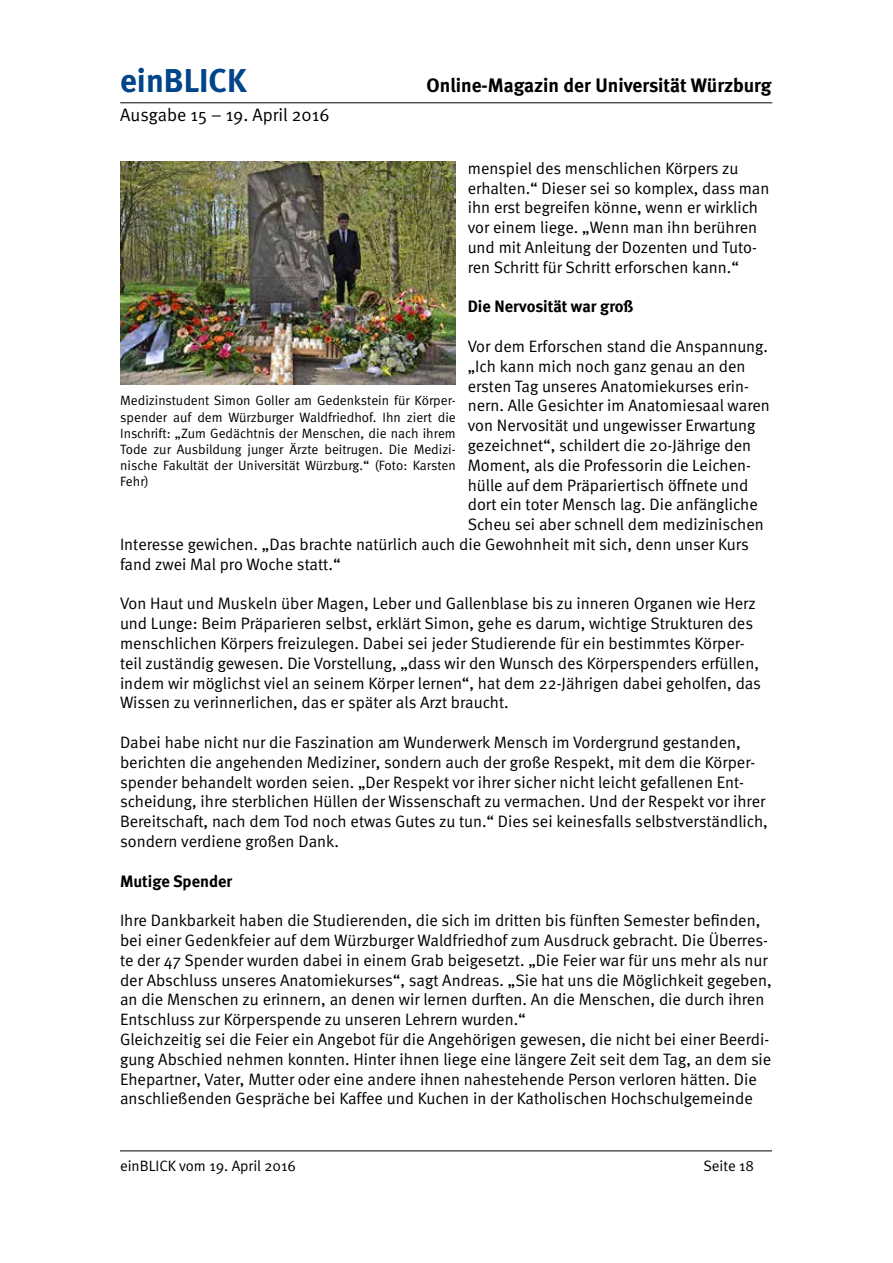
<style>
.page{position:relative;width:893px;height:1263px;background:#fff}
.page>*{position:absolute;margin:0;border:0;box-sizing:border-box;transform-origin:0 0}
.t1{font:700 33px "Meta";color:#004489}
.t2{font:700 19.5px "Meta";color:#000}
.t3{font:18px "Meta Normal";color:#000}
.t4{font:16.5px/19.8px "Meta Normal";color:#000}
.t5{font:700 16.5px "Meta";color:#000}
.t6{font:15px "Meta Normal";color:#000}
.t7{font:13.5px/16.2px "Meta Normal";color:#000;text-align:justify}
</style>
<div class="page">
<hr style="left:120px;top:102px;width:652px;height:1px;background:#000">
<hr style="left:120px;top:1150px;width:652px;height:1px;background:#000">
<img style="left:120px;top:162px;width:336px;height:222px">
<h1 class="t1" style="left:120px;top:61px;width:128px">einBLICK</h1>
<p class="t2" style="left:427px;top:74px;width:346px">Online-Magazin der Universität Würzburg</p>
<p class="t3" style="left:120px;top:105px;width:211px">Ausgabe 15 – 19. April 2016</p>
<p class="t4" style="left:468px;top:158px;width:303px">menspiel des menschlichen Körpers zu erhalten.“ Dieser sei so komplex, dass man ihn erst begreifen könne, wenn er wirklich vor einem liege. „Wenn man ihn berühren und mit Anleitung der Dozenten und Tuto&shy;ren Schritt für Schritt erforschen kann.“</p>
<p class="t5" style="left:468px;top:297px;width:167px">Die Nervosität war groß</p>
<p class="t4" style="left:468px;top:336px;width:302px">Vor dem Erforschen stand die Anspannung.</p>
<p class="t4" style="left:468px;top:356px;width:279px">„Ich kann mich noch ganz genau an den</p>
<p class="t4" style="left:468px;top:376px;width:283px">ersten Tag unseres Anatomiekurses erin-</p>
<p class="t4" style="left:468px;top:395px;width:304px">nern. Alle Gesichter im Anatomiesaal waren</p>
<p class="t4" style="left:468px;top:415px;width:289px">von Nervosität und ungewisser Erwartung</p>
<p class="t4" style="left:468px;top:435px;width:285px">gezeichnet“, schildert die 20-Jährige den</p>
<p class="t4" style="left:468px;top:455px;width:285px">Moment, als die Professorin die Leichen-</p>
<p class="t4" style="left:468px;top:475px;width:282px">hülle auf dem Präpariertisch öffnete und</p>
<p class="t4" style="left:468px;top:494px;width:292px">dort ein toter Mensch lag. Die anfängliche</p>
<p class="t4" style="left:468px;top:514px;width:298px">Scheu sei aber schnell dem medizinischen</p>
<p class="t4" style="left:120px;top:534px;width:630px">Interesse gewichen. „Das brachte natürlich auch die Gewohnheit mit sich, denn unser Kurs</p>
<p class="t4" style="left:120px;top:554px;width:222px">fand zwei Mal pro Woche statt.“</p>
<p class="t4" style="left:120px;top:593px;width:642px">Von Haut und Muskeln über Magen, Leber und Gallenblase bis zu inneren Organen wie Herz und Lunge: Beim Präparieren selbst, erklärt Simon, gehe es darum, wichtige Strukturen des menschlichen Körpers freizulegen. Dabei sei jeder Studierende für ein bestimmtes Körper&shy;teil zuständig gewesen. Die Vorstellung, „dass wir den Wunsch des Körperspenders erfüllen, indem wir möglichst viel an seinem Körper lernen“, hat dem 22-Jährigen dabei geholfen, das Wissen zu verinnerlichen, das er später als Arzt braucht.</p>
<p class="t4" style="left:120px;top:732px;width:649px">Dabei habe nicht nur die Faszination am Wunderwerk Mensch im Vordergrund gestanden, berichten die angehenden Mediziner, sondern auch der große Respekt, mit dem die Körper&shy;spender behandelt worden seien. „Der Respekt vor ihrer sicher nicht leicht gefallenen Ent&shy;scheidung, ihre sterblichen Hüllen der Wissenschaft zu vermachen. Und der Respekt vor ihrer Bereitschaft, nach dem Tod noch etwas Gutes zu tun.“ Dies sei keinesfalls selbstverständlich, sondern verdiene großen Dank.</p>
<p class="t5" style="left:120px;top:871px;width:114px">Mutige Spender</p>
<p class="t4" style="left:120px;top:910px;width:653px">Ihre Dankbarkeit haben die Studierenden, die sich im dritten bis fünften Semester befinden, bei einer Gedenkfeier auf dem Würzburger Waldfriedhof zum Ausdruck gebracht. Die Überres&shy;te der 47 Spender wurden dabei in einem Grab beigesetzt. „Die Feier war für uns mehr als nur der Abschluss unseres Anatomiekurses“, sagt Andreas. „Sie hat uns die Möglichkeit gegeben, an die Menschen zu erinnern, an denen wir lernen durften. An die Menschen, die durch ihren Entschluss zur Körperspende zu unseren Lehrern wurden.“<br>Gleichzeitig sei die Feier ein Angebot für die Angehörigen gewesen, die nicht bei einer Beerdi&shy;gung Abschied nehmen konnten. Hinter ihnen liege eine längere Zeit seit dem Tag, an dem sie Ehepartner, Vater, Mutter oder eine andere ihnen nahestehende Person verloren hätten. Die anschließenden Gespräche bei Kaffee und Kuchen in der Katholischen Hochschulgemeinde</p>
<p class="t7" style="left:120px;top:392px;width:337px">Medizinstudent Simon Goller am Gedenkstein für Körper&shy;spender auf dem Würzburger Waldfriedhof. Ihn ziert die Inschrift: „Zum Gedächtnis der Menschen, die nach ihrem Tode zur Ausbildung junger Ärzte beitrugen. Die Medizi&shy;nische Fakultät der Universität Würzburg.“ (Foto: Karsten Fehr)</p>
<p class="t6" style="left:120px;top:1157px;width:177px">einBLICK vom 19. April 2016</p>
<p class="t6" style="left:703px;top:1157px;width:52px">Seite 18</p>
</div>
